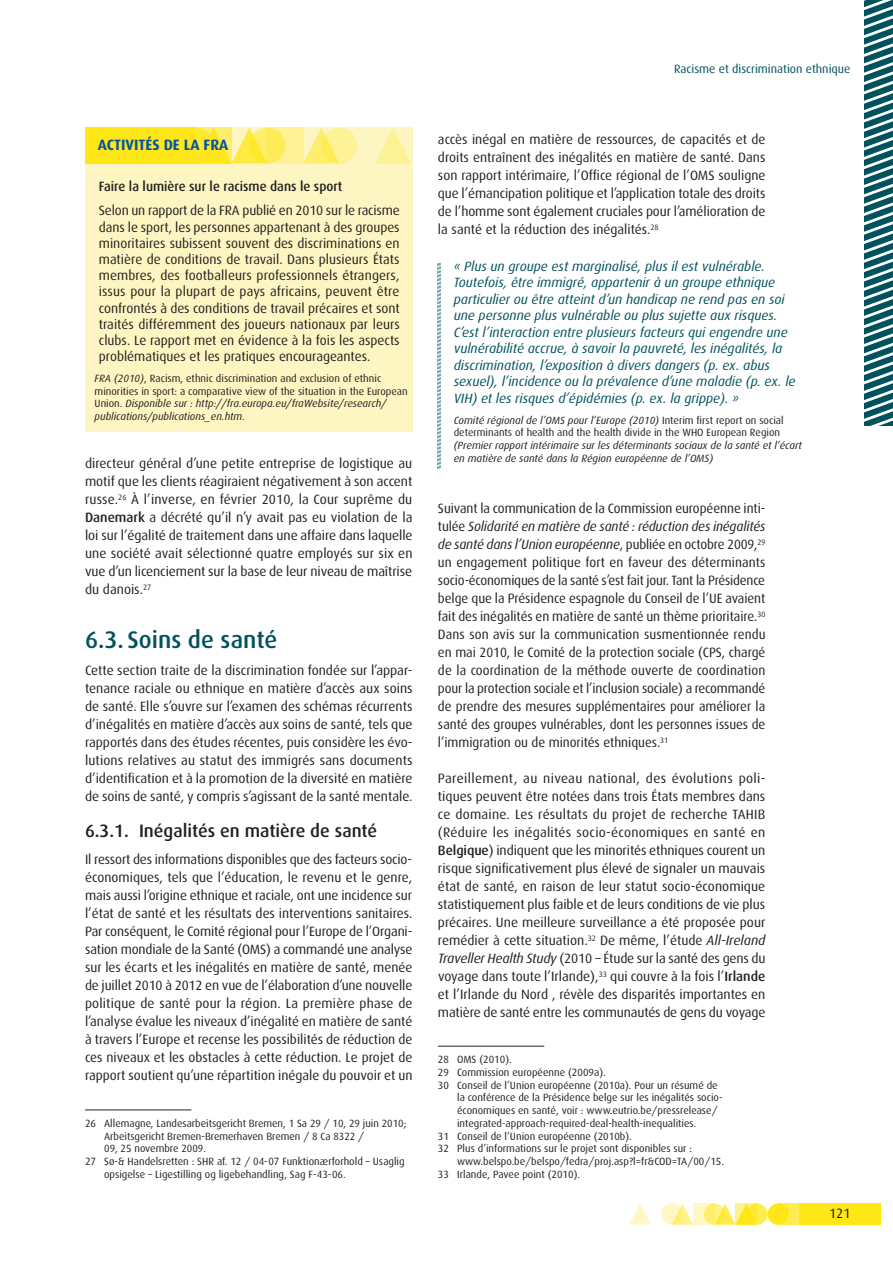
<style>
.page{position:relative;width:893px;height:1263px;background:#fff}
.page>*{position:absolute;margin:0;border:0;box-sizing:border-box;transform-origin:0 0}
.t1{font:500 24px "Dax";color:#00525d}
.t2{font:500 18px "Dax";color:#231f20}
.t3{font:700 15px "Dax";color:#0155a5}
.t4{font:13.5px/18px "Dax";letter-spacing:-.005em;color:#231f20;text-align:justify}
.t5{font:italic 13.5px/16.5px "Dax";color:#00525d}
.t6{font:500 13.5px "Dax";color:#231f20;scale:.96 1}
.t7{font:12px "Dax";color:#00525d}
.t8{font:10.5px/12.6px "Dax";color:#231f20}
.t9{font:italic 10.5px/12.6px "Dax";color:#231f20}
.s1{font-style:italic}
.s2{font-weight:500}
</style>
<div class="page">
<div style="left:746px;top:1203px;width:21px;height:22px;background:#ffec50;border-radius:50%"></div>
<div style="left:778px;top:1203px;width:21px;height:22px;background:#ffec50"></div>
<div style="left:799px;top:1203px;width:81px;height:22px;background:#ffe616"></div>
<svg style="left:675px;top:1203px;width:18px;height:22px"></svg>
<svg style="left:629px;top:1204px;width:22px;height:21px"></svg>
<div style="left:767px;top:1203px;width:22px;height:22px;background:#ffe616;border-radius:50%"></div>
<svg style="left:718px;top:1203px;width:18px;height:22px"></svg>
<svg style="left:704px;top:1203px;width:21px;height:22px"></svg>
<svg style="left:661px;top:1203px;width:21px;height:22px"></svg>
<svg style="left:736px;top:1203px;width:21px;height:22px"></svg>
<svg style="left:693px;top:1203px;width:21px;height:22px"></svg>
<svg style="left:864px;top:0;width:29px;height:425px"></svg>
<hr style="left:85px;top:1109px;width:106px;height:1px;background:#231f20">
<hr style="left:438px;top:1046px;width:106px;height:1px;background:#231f20">
<div style="left:85px;top:128px;width:327px;height:304px;background:#fef6c2"></div>
<div style="left:85px;top:128px;width:111px;height:36px;background:#ffe616"></div>
<svg style="left:304px;top:128px;width:31px;height:36px"></svg>
<svg style="left:375px;top:128px;width:36px;height:36px"></svg>
<svg style="left:231px;top:128px;width:32px;height:36px"></svg>
<svg style="left:249px;top:128px;width:36px;height:36px"></svg>
<svg style="left:321px;top:128px;width:36px;height:36px"></svg>
<svg style="left:196px;top:128px;width:35px;height:36px"></svg>
<svg style="left:268px;top:128px;width:36px;height:36px"></svg>
<svg style="left:438px;top:263px;width:3px;height:206px"></svg>
<p class="t3" style="left:98px;top:137px;width:132px">ACTIVITÉS DE LA FRA</p>
<p class="t6" style="left:99px;top:178px;width:255px">Faire la lumière sur le racisme dans le sport</p>
<p class="t4" style="left:99px;top:203px;width:303px;line-height:16.2px">Selon un rapport de la FRA publié en 2010 sur le racisme dans le sport, les personnes appartenant à des groupes minoritaires subissent souvent des discriminations en matière de conditions de travail. Dans plusieurs États membres, des footballeurs professionnels étrangers, issus pour la plupart de pays africains, peuvent être confrontés à des conditions de travail précaires et sont traités différemment des joueurs nationaux par leurs clubs. Le rapport met en évidence à la fois les aspects problématiques et les pratiques encourageantes.</p>
<p class="t8" style="left:95px;top:372px;width:314px"><span class="s1">FRA (2010)</span>, Racism, ethnic discrimination and exclusion of ethnic minorities in sport: a comparative view of the situation in the European Union. <span class="s1">Disponible sur : http://fra.europa.eu/fraWebsite/research/ publications/publications_en.htm.</span></p>
<p class="t4" style="left:85px;top:454px;width:329px">directeur général d’une petite entreprise de logistique au motif que les clients réagiraient négativement à son accent russe.<sup>26</sup> À l’inverse, en février 2010, la Cour suprême du <span class="s2">Danemark</span> a décrété qu’il n’y avait pas eu violation de la loi sur l’égalité de traitement dans une affaire dans laquelle une société avait sélectionné quatre employés sur six en vue d’un licenciement sur la base de leur niveau de maîtrise du danois.<sup>27</sup></p>
<h1 class="t1" style="left:85px;top:626px;width:194px">6.3. Soins de santé</h1>
<p class="t4" style="left:85px;top:661px;width:329px">Cette section traite de la discrimination fondée sur l’appar&shy;tenance raciale ou ethnique en matière d’accès aux soins de santé. Elle s’ouvre sur l’examen des schémas récurrents d’inégalités en matière d’accès aux soins de santé, tels que rapportés dans des études récentes, puis considère les évo&shy;lutions relatives au statut des immigrés sans documents d’identification et à la promotion de la diversité en matière de soins de santé, y compris s’agissant de la santé mentale.</p>
<h2 class="t2" style="left:85px;top:821px;width:294px">6.3.1. Inégalités en matière de santé</h2>
<p class="t4" style="left:85px;top:850px;width:329px">Il ressort des informations disponibles que des facteurs socio&shy;économiques, tels que l’éducation, le revenu et le genre, mais aussi l’origine ethnique et raciale, ont une incidence sur l’état de santé et les résultats des interventions sanitaires.<br>Par conséquent, le Comité régional pour l’Europe de l’Organi&shy;sation mondiale de la Santé (OMS) a commandé une analyse sur les écarts et les inégalités en matière de santé, menée de juillet 2010 à 2012 en vue de l’élaboration d’une nouvelle politique de santé pour la région. La première phase de l’analyse évalue les niveaux d’inégalité en matière de santé à travers l’Europe et recense les possibilités de réduction de ces niveaux et les obstacles à cette réduction. Le projet de rapport soutient qu’une répartition inégale du pouvoir et un</p>
<p class="t8" style="left:85px;top:1117px;width:323px">26 Allemagne, Landesarbeitsgericht Bremen, 1 Sa 29 / 10, 29 juin 2010;</p>
<p class="t8" style="left:104px;top:1130px;width:261px">Arbeitsgericht Bremen-Bremerhaven Bremen / 8 Ca 8322 /</p>
<p class="t8" style="left:104px;top:1142px;width:103px">09, 25 novembre 2009.</p>
<p class="t8" style="left:85px;top:1155px;width:321px">27 Sø-&amp; Handelsretten : SHR af. 12 / 04-07 Funktionærforhold – Usaglig</p>
<p class="t8" style="left:104px;top:1168px;width:243px">opsigelse – Ligestilling og ligebehandling, Sag F-43-06.</p>
<p class="t7" style="left:674px;top:62px;width:178px">Racisme et discrimination ethnique</p>
<p class="t4" style="left:438px;top:130px;width:329px">accès inégal en matière de ressources, de capacités et de droits entraînent des inégalités en matière de santé. Dans son rapport intérimaire, l’Office régional de l’OMS souligne que l’émancipation politique et l’application totale des droits de l’homme sont également cruciales pour l’amélioration de la santé et la réduction des inégalités.<sup>28</sup></p>
<p class="t5" style="left:454px;top:258px;width:343px">« Plus un groupe est marginalisé, plus il est vulnérable.<br>Toutefois, être immigré, appartenir à un groupe ethnique particulier ou être atteint d’un handicap ne rend pas en soi une personne plus vulnérable ou plus sujette aux risques.<br>C’est l’interaction entre plusieurs facteurs qui engendre une vulnérabilité accrue, à savoir la pauvreté, les inégalités, la discrimination, l’exposition à divers dangers (p. ex. abus sexuel), l’incidence ou la prévalence d’une maladie (p. ex. le VIH) et les risques d’épidémies (p. ex. la grippe). »</p>
<p class="t8" style="left:454px;top:414px;width:331px"><span class="s1">Comité régional de l’OMS pour l’Europe (2010)</span> Interim first report on social determinants of health and the health divide in the WHO European Region</p>
<p class="t9" style="left:454px;top:439px;width:349px">(Premier rapport intérimaire sur les déterminants sociaux de la santé et l’écart en matière de santé dans la Région européenne de l’OMS)</p>
<p class="t4" style="left:438px;top:499px;width:329px">Suivant la communication de la Commission européenne inti&shy;tulée <span class="s1">Solidarité en matière de santé : réduction des inégalités de santé dans l’Union européenne</span>, publiée en octobre 2009,<sup>29 </sup>un engagement politique fort en faveur des déterminants socio-économiques de la santé s’est fait jour. Tant la Présidence belge que la Présidence espagnole du Conseil de l’UE avaient fait des inégalités en matière de santé un thème prioritaire.<sup>30<br></sup>Dans son avis sur la communication susmentionnée rendu en mai 2010, le Comité de la protection sociale (CPS, chargé de la coordination de la méthode ouverte de coordination pour la protection sociale et l’inclusion sociale) a recommandé de prendre des mesures supplémentaires pour améliorer la santé des groupes vulnérables, dont les personnes issues de l’immigration ou de minorités ethniques.<sup>31</sup></p>
<p class="t4" style="left:438px;top:769px;width:329px">Pareillement, au niveau national, des évolutions poli&shy;tiques peuvent être notées dans trois États membres dans ce domaine. Les résultats du projet de recherche TAHIB (Réduire les inégalités socio-économiques en santé en <span class="s2">Belgique</span>) indiquent que les minorités ethniques courent un risque significativement plus élevé de signaler un mauvais état de santé, en raison de leur statut socio-économique statistiquement plus faible et de leurs conditions de vie plus précaires. Une meilleure surveillance a été proposée pour remédier à cette situation.<sup>32</sup> De même, l’étude <span class="s1">All-Ireland Traveller Health Study</span> (2010 – Étude sur la santé des gens du voyage dans toute l’Irlande),<sup>33</sup> qui couvre à la fois l’<span class="s2">Irlande </span>et l’Irlande du Nord , révèle des disparités importantes en matière de santé entre les communautés de gens du voyage</p>
<p class="t8" style="left:438px;top:1053px;width:75px">28 OMS (2010).</p>
<p class="t8" style="left:438px;top:1066px;width:169px">29 Commission européenne (2009a).</p>
<p class="t8" style="left:438px;top:1079px;width:281px">30 Conseil de l’Union européenne (2010a). Pour un résumé de</p>
<p class="t8" style="left:457px;top:1091px;width:267px">la conférence de la Présidence belge sur les inégalités socio-</p>
<p class="t8" style="left:457px;top:1104px;width:262px">économiques en santé, voir : www.eutrio.be/pressrelease/</p>
<p class="t8" style="left:457px;top:1117px;width:241px">integrated-approach-required-deal-health-inequalities.</p>
<p class="t8" style="left:438px;top:1130px;width:195px">31 Conseil de l’Union européenne (2010b).</p>
<p class="t8" style="left:438px;top:1142px;width:256px">32 Plus d’informations sur le projet sont disponibles sur :</p>
<p class="t8" style="left:457px;top:1155px;width:268px">www.belspo.be/belspo/fedra/proj.asp?l=fr&amp;COD=TA/00/15.</p>
<p class="t8" style="left:438px;top:1168px;width:144px">33 Irlande, Pavee point (2010).</p>
<p class="t4" style="left:829px;top:1205px;width:23px">121</p>
</div>
